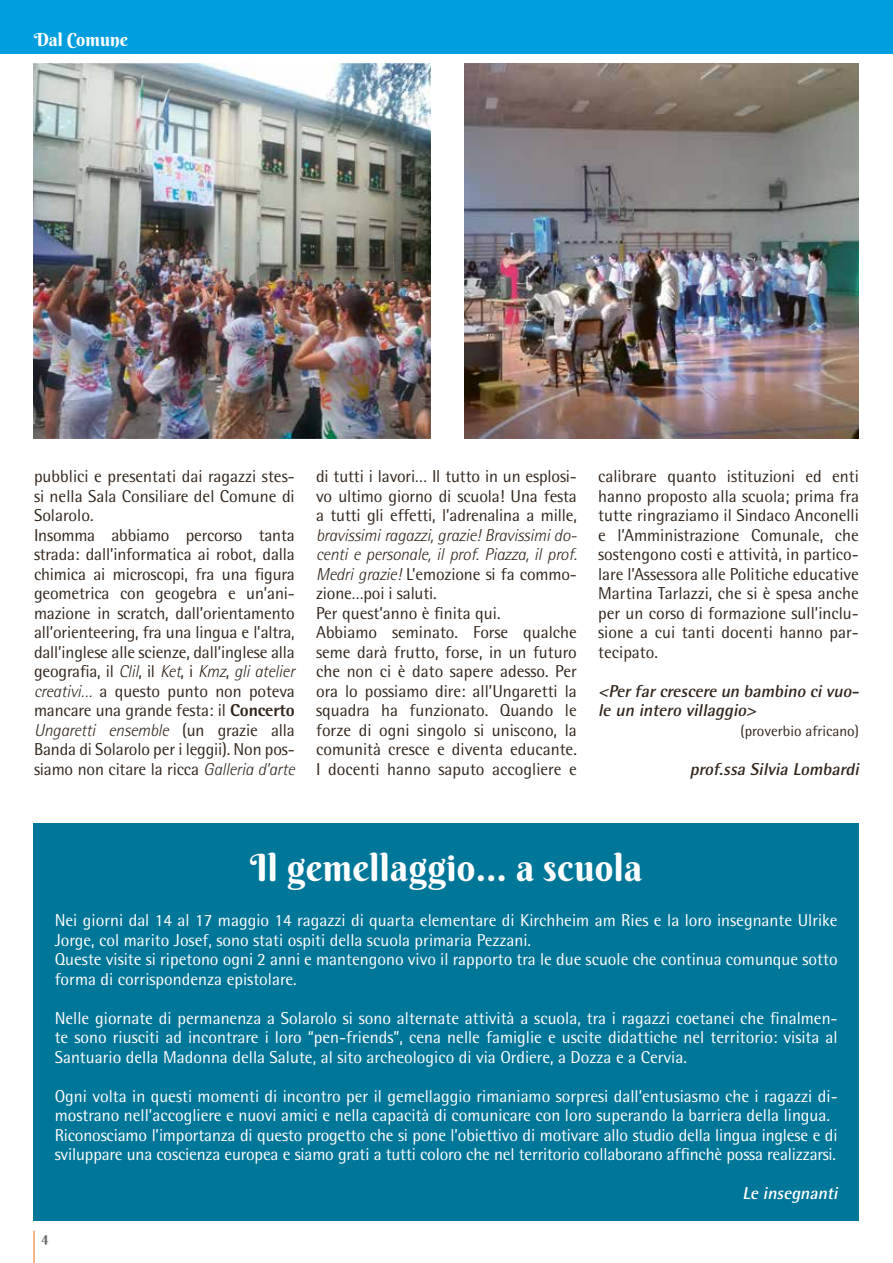
<style>
.page{position:relative;width:893px;height:1263px;background:#fff}
.page>*{position:absolute;margin:0;border:0;box-sizing:border-box;transform-origin:0 0}
.t1{font:37.5px "Berkshire Swash";letter-spacing:.01em;color:#fff}
.t2{font:18px "Berkshire Swash";color:#fff}
.t3{font:17.25px/19.5px "Rotis Semi Sans";letter-spacing:-.01em;color:#32261c}
.t4{font:17.25px/19.5px "Rotis Semi Sans";color:#fff}
.t5{font:italic 700 17.25px/19.5px "Rotis Semi Sans";color:#32261c}
.t6{font:italic 700 17.25px "Rotis Semi Sans";color:#fff}
.t7{font:15px "Rotis Semi Sans";color:#32261c}
.t8{font:13.5px "Berkshire Swash";color:#6d6966}
.s1{font-weight:300;font-style:italic}
.s2{font-weight:800}
</style>
<div class="page">
<hr style="left:33px;top:1231px;width:2px;height:32px;background:#ed8028">
<div style="left:0;top:0;width:893px;height:54px;background:#009ede"></div>
<div style="left:33px;top:823px;width:826px;height:397px;background:#007698"></div>
<img style="left:34px;top:64px;width:396px;height:374px">
<img style="left:464px;top:64px;width:395px;height:374px">
<p class="t2" style="left:34px;top:29px;width:96px">Dal Comune</p>
<p class="t3" style="left:34px;top:467px;width:262px">pubblici e presentati dai ragazzi stes&shy;si nella Sala Consiliare del Comune di Solarolo.<br>Insomma abbiamo percorso tanta strada: dall’informatica ai robot, dalla chimica ai microscopi, fra una figura geometrica con geogebra e un’ani&shy;mazione in scratch, dall’orientamento all’orienteering, fra una lingua e l’altra, dall’inglese alle scienze, dall’inglese alla geografia, il <span class="s1">Clil</span>, il <span class="s1">Ket</span>, i <span class="s1">Kmz</span>, <span class="s1">gli atelier creativi…</span> a questo punto non poteva mancare una grande festa: il <span class="s2">Concerto </span><span class="s1">Ungaretti ensemble</span> (un grazie alla Banda di Solarolo per i leggii). Non pos&shy;siamo non citare la ricca <span class="s1">Galleria d’arte</span></p>
<p class="t3" style="left:316px;top:466px;width:262px;text-align:justify">di tutti i lavori… Il tutto in un esplosi&shy;vo ultimo giorno di scuola! Una festa a tutti gli effetti, l’adrenalina a mille,</p>
<p class="t3" style="left:316px;top:525px;width:262px"><span class="s1">bravissimi ragazzi, grazie! Bravissimi do&shy;centi e personale, il prof. Piazza, il prof.<br>Medri grazie!</span> L’emozione si fa commo&shy;zione…poi i saluti.<br>Per quest’anno è finita qui.<br>Abbiamo seminato. Forse qualche seme darà frutto, forse, in un futuro che non ci è dato sapere adesso. Per ora lo possiamo dire: all’Ungaretti la squadra ha funzionato. Quando le forze di ogni singolo si uniscono, la comunità cresce e diventa educante.<br>I docenti hanno saputo accogliere e</p>
<p class="t3" style="left:598px;top:467px;width:262px;text-align:justify">calibrare quanto istituzioni ed enti hanno proposto alla scuola; prima fra tutte ringraziamo il Sindaco Anconelli e l’Amministrazione Comunale, che sostengono costi e attività, in partico&shy;lare l’Assessora alle Politiche educative Martina Tarlazzi, che si è spesa anche per un corso di formazione sull’inclu&shy;sione a cui tanti docenti hanno par&shy;tecipato.</p>
<p class="t5" style="left:598px;top:681px;width:266px">&lt;Perfarcrescere un bambino civuo&shy;le un intero villaggio&gt;</p>
<p class="t7" style="left:740px;top:722px;width:120px">(proverbio africano)</p>
<p class="t5" style="left:690px;top:759px;width:174px">prof.ssa Silvia Lombardi</p>
<h1 class="t1" style="left:250px;top:844px;width:394px">Il gemellaggio… a scuola</h1>
<p class="t4" style="left:55px;top:910px;width:784px">Nei giorni dal 14 al 17 maggio 14 ragazzi di quarta elementare di Kirchheim am Ries e la loro insegnante Ulrike Jorge, col marito Josef, sono stati ospiti della scuola primaria Pezzani.<br>Queste visite si ripetono ogni 2 anni e mantengono vivo il rapporto tra le due scuole che continua comunque sotto forma di corrispondenza epistolare.</p>
<p class="t4" style="left:55px;top:1008px;width:784px;text-align:justify">Nelle giornate di permanenza a Solarolo si sono alternate attività a scuola, tra i ragazzi coetanei che finalmen&shy;te sono riusciti ad incontrare i loro “pen-friends”, cena nelle famiglie e uscite didattiche nel territorio: visita al Santuario della Madonna della Salute, al sito archeologico di via Ordiere, a Dozza e a Cervia.</p>
<p class="t4" style="left:55px;top:1086px;width:784px">Ogni volta in questi momenti di incontro per il gemellaggio rimaniamo sorpresi dall’entusiasmo che i ragazzi di&shy;mostrano nell’accogliere e nuovi amici e nella capacità di comunicare con loro superando la barriera della lingua.<br>Riconosciamo l’importanza di questo progetto che si pone l’obiettivo di motivare allo studio della lingua inglese e di sviluppare una coscienza europea e siamo grati a tutti coloro che nel territorio collaborano affinchè possa realizzarsi.</p>
<p class="t6" style="left:742px;top:1183px;width:100px">Le insegnanti</p>
<p class="t8" style="left:41px;top:1229px;width:9px">4</p>
</div>
